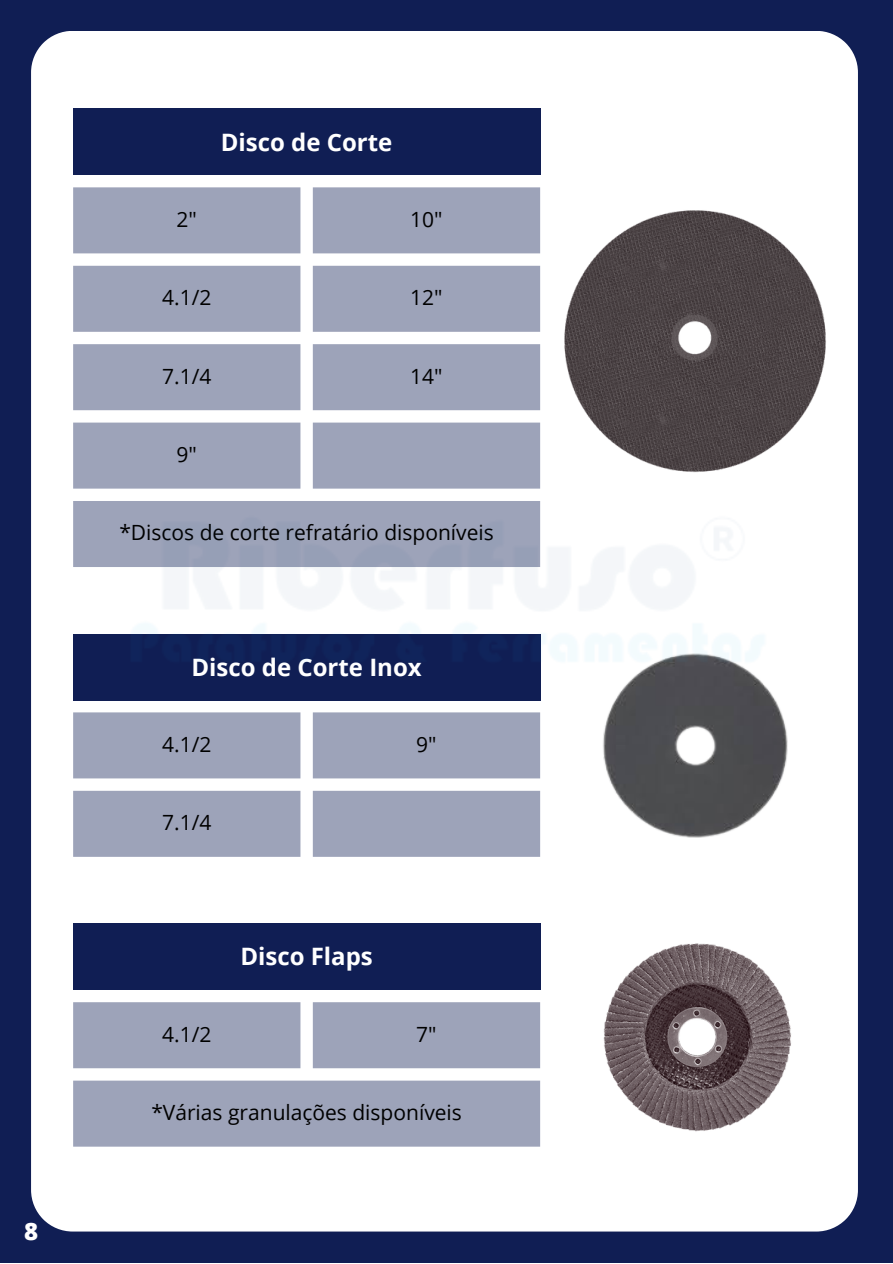
<style>
.page{position:relative;width:893px;height:1264px;background:#fff}
.page>*{position:absolute;margin:0;border:0;box-sizing:border-box;transform-origin:0 0}
.t1{font:700 24px "Open Sans";color:#fff}
.t2{font:800 24px "Open Sans";color:#fff}
.t3{font:21px "Open Sans";color:#000}
</style>
<div class="page">
<div style="left:0;top:0;width:892px;height:1262px;background:#101e54"></div>
<div style="left:31px;top:31px;width:826px;height:1200px;background:#fff"></div>
<svg style="left:694px;top:1141px;width:17px;height:15px"></svg>
<div style="left:73px;top:109px;width:467px;height:66px;background:#101e54"></div>
<div style="left:589px;top:1131px;width:211px;height:10px;background:#fff"></div>
<div style="left:73px;top:1131px;width:467px;height:15px;background:#9da3b9"></div>
<img style="left:31px;top:158px;width:827px;height:973px">
<p class="t2" style="left:24px;top:1214px;width:16px">8</p>
<p class="t1" style="left:221px;top:125px;width:173px">Disco de Corte</p>
<p class="t3" style="left:176px;top:204px;width:22px">2"</p>
<p class="t3" style="left:410px;top:204px;width:34px">10"</p>
<p class="t3" style="left:162px;top:283px;width:51px">4.1/2</p>
<p class="t3" style="left:410px;top:283px;width:34px">12"</p>
<p class="t3" style="left:162px;top:361px;width:51px">7.1/4</p>
<p class="t3" style="left:410px;top:361px;width:34px">14"</p>
<p class="t3" style="left:176px;top:439px;width:22px">9"</p>
<p class="t3" style="left:119px;top:518px;width:376px">*Discos de corte refratário disponíveis</p>
<p class="t1" style="left:191px;top:650px;width:232px">Disco de Corte Inox</p>
<p class="t3" style="left:162px;top:729px;width:51px">4.1/2</p>
<p class="t3" style="left:416px;top:729px;width:22px">9"</p>
<p class="t3" style="left:162px;top:807px;width:51px">7.1/4</p>
<p class="t1" style="left:240px;top:939px;width:134px">Disco Flaps</p>
<p class="t3" style="left:162px;top:1019px;width:51px">4.1/2</p>
<p class="t3" style="left:416px;top:1019px;width:22px">7"</p>
<p class="t3" style="left:151px;top:1097px;width:312px">*Várias granulações disponíveis</p>
</div>
